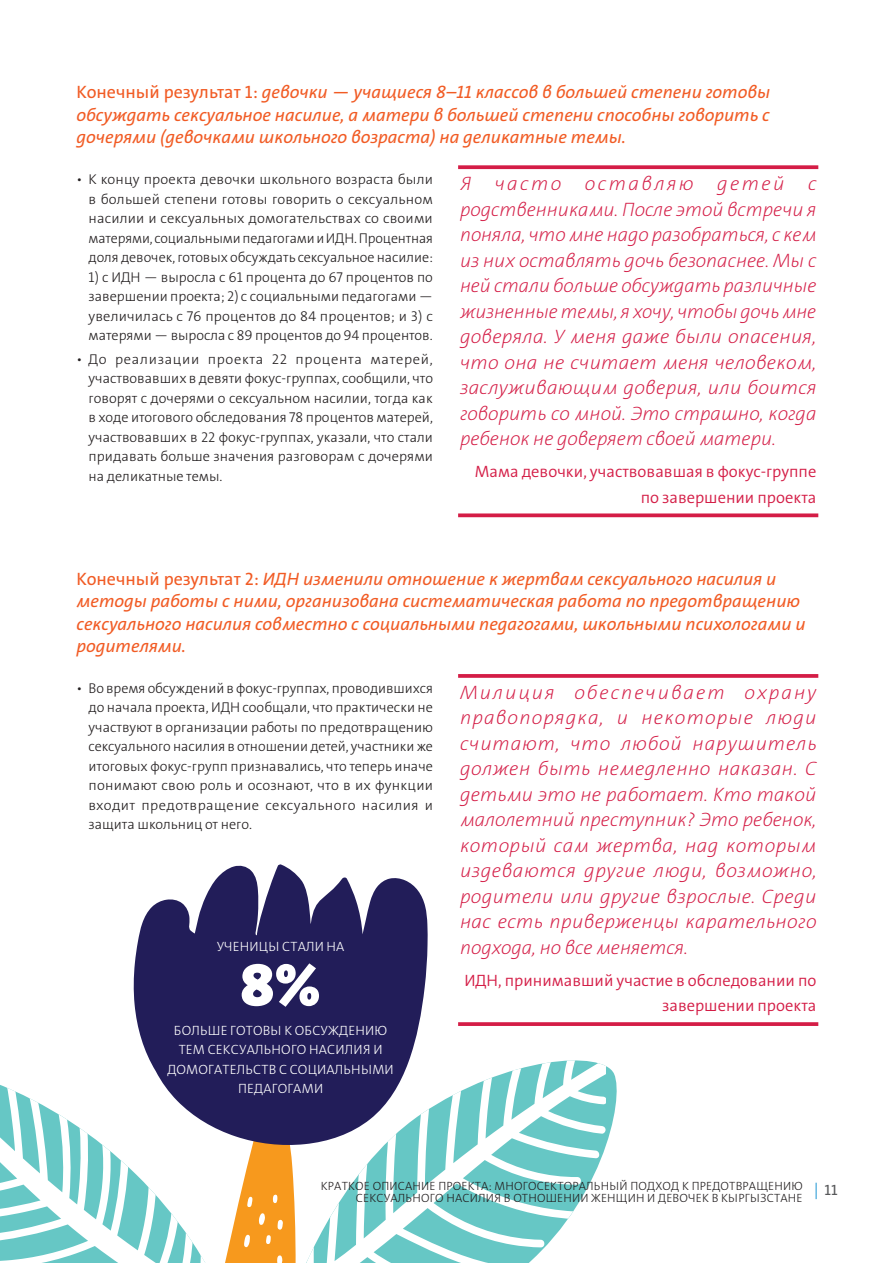
<style>
.page{position:relative;width:893px;height:1263px;background:#fff}
.page>*{position:absolute;margin:0;border:0;box-sizing:border-box;transform-origin:0 0}
.t1{font:60px "Grundfos The Sans OT 9 BL";color:#fff}
.t2{font:19.5px/25.5px "Grundfos The Sans OT 2 XL Italic";color:#d41d46;text-align:justify}
.t3{font:18px/22.5px "Grundfos The Sans OT 5 R Italic";color:#f15b24;text-align:justify}
.t4{font:16.5px/25.5px "Grundfos The Sans OT 4 SL";color:#d41d46;text-align:right}
.t5{font:15px "Grundfos The Sans OT 5 R";color:#57585a}
.t6{font:14.25px/19.5px "Grundfos The Sans OT 3 L";color:#231f20;text-align:justify}
.t7{font:13.5px/19.5px "Grundfos The Sans OT 3 L";letter-spacing:.015em;color:#fff;text-align:center}
.t8{font:12px/12px "Grundfos The Sans OT 3 L";letter-spacing:.015em;color:#231f20;text-align:right}
.s1{font-family:"Grundfos The Sans OT 5 R"}
</style>
<div class="page">
<svg style="left:606px;top:1066px;width:11px;height:79px"></svg>
<svg style="left:306px;top:1060px;width:300px;height:203px"></svg>
<svg style="left:133px;top:864px;width:295px;height:282px;fill:#221d59"></svg>
<svg style="left:0;top:1085px;width:296px;height:178px"></svg>
<svg style="left:816px;top:1183px;width:1px;height:16px"></svg>
<svg style="left:460px;top:165px;width:356px;height:4px"></svg>
<svg style="left:460px;top:513px;width:356px;height:4px"></svg>
<svg style="left:460px;top:674px;width:356px;height:4px"></svg>
<svg style="left:460px;top:1022px;width:356px;height:4px"></svg>
<p class="t3" style="left:77px;top:82px;width:695px"><span class="s1">Конечный результат 1:</span> девочки — учащиеся 8–11 классов в большей степени готовы обсуждать сексуальное насилие, а матери в большей степени способны говорить с дочерями (девочками школьного возраста) на деликатные темы.</p>
<p class="t6" style="left:89px;top:170px;width:346px;text-indent:-12px">• К концу проекта девочки школьного возраста были в большей степени готовы говорить о сексуальном насилии и сексуальных домогательствах со своими матерями, социальными педагогами и ИДН. Процентная доля девочек, готовых обсуждать сексуальное насилие:</p>
<p class="t6" style="left:89px;top:267px;width:346px">1) с ИДН — выросла с 61 процента до 67 процентов по завершении проекта; 2) с социальными педагогами — увеличилась с 76 процентов до 84 процентов; и 3) с матерями — выросла с 89 процентов до 94 процентов.</p>
<p class="t6" style="left:89px;top:349px;width:346px;text-indent:-12px">• До реализации проекта 22 процента матерей, участвовавших в девяти фокус-группах, сообщили, что говорят с дочерями о сексуальном насилии, тогда как в ходе итогового обследования 78 процентов матерей, участвовавших в 22 фокус-группах, указали, что стали придавать больше значения разговорам с дочерями на деликатные темы.</p>
<p class="t2" style="left:460px;top:171px;width:358px">Я часто оставляю детей с родственниками. После этой встречи я поняла, что мне надо разобраться, с кем из них оставлять дочь безопаснее. Мы с ней стали больше обсуждать различные жизненные темы, я хочу, чтобы дочь мне доверяла. У меня даже были опасения, что она не считает меня человеком, заслуживающим доверия, или боится говорить со мной. Это страшно, когда ребенок не доверяет своей матери.</p>
<p class="t4" style="left:475px;top:459px;width:343px">Мама девочки, участвовавшая в фокус-группе по завершении проекта</p>
<p class="t3" style="left:77px;top:568px;width:730px;text-align:left"><span class="s1">Конечный результат 2:</span> ИДН изменили отношение к жертвам сексуального насилия и методы работы с ними, организована систематическая работа по предотвращению сексуального насилия совместно с социальными педагогами, школьными психологами и родителями.</p>
<p class="t6" style="left:89px;top:678px;width:346px;text-indent:-12px">• Во время обсуждений в фокус-группах, проводившихся до начала проекта, ИДН сообщали, что практически не участвуют в организации работы по предотвращению сексуального насилия в отношении детей, участники же итоговых фокус-групп признавались, что теперь иначе понимают свою роль и осознают, что в их функции входит предотвращение сексуального насилия и защита школьниц от него.</p>
<p class="t2" style="left:460px;top:680px;width:358px">Милиция обеспечивает охрану правопорядка, и некоторые люди считают, что любой нарушитель должен быть немедленно наказан. С детьми это не работает. Кто такой малолетний преступник? Это ребенок, который сам жертва, над которым издеваются другие люди, возможно, родители или другие взрослые. Среди нас есть приверженцы карательного подхода, но все меняется.</p>
<p class="t4" style="left:464px;top:967px;width:354px">ИДН, принимавший участие в обследовании по завершении проекта</p>
<p class="t7" style="left:217px;top:936px;width:129px">УЧЕНИЦЫ СТАЛИ НА</p>
<h1 class="t1" style="left:240px;top:946px;width:82px">8%</h1>
<p class="t7" style="left:167px;top:1020px;width:228px">БОЛЬШЕ ГОТОВЫ К ОБСУЖДЕНИЮ<br>ТЕМ СЕКСУАЛЬНОГО НАСИЛИЯ И<br>ДОМОГАТЕЛЬСТВ С СОЦИАЛЬНЫМИ<br>ПЕДАГОГАМИ</p>
<p class="t8" style="left:321px;top:1180px;width:483px">КРАТКОЕ ОПИСАНИЕ ПРОЕКТА: МНОГОСЕКТОРАЛЬНЫЙ ПОДХОД К ПРЕДОТВРАЩЕНИЮ<br>СЕКСУАЛЬНОГО НАСИЛИЯ В ОТНОШЕНИИ ЖЕНЩИН И ДЕВОЧЕК В КЫРГЫЗСТАНЕ</p>
<p class="t5" style="left:824px;top:1180px;width:15px">11</p>
</div>
